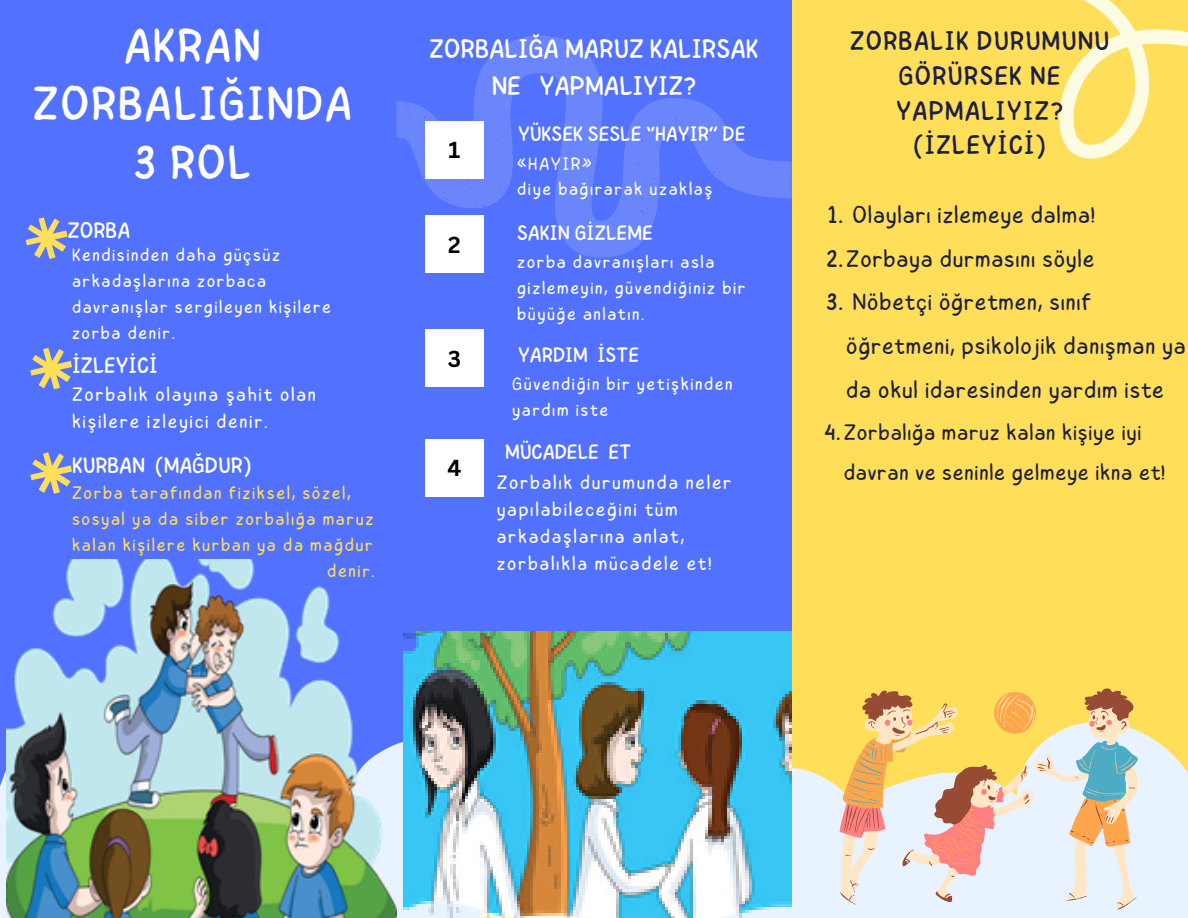
<style>
.page{position:relative;width:1188px;height:918px;background:#ffde59}
.page>*{position:absolute;margin:0;border:0;box-sizing:border-box;transform-origin:0 0}
.t1{font:48px/58.5px "Childos Arabic";letter-spacing:.03em;color:#fff;text-align:center}
.t2{font:27px/34.8px "Childos Arabic";letter-spacing:.04em;color:#1e203f;text-align:center}
.t3{font:27px/37.2px "Childos Arabic";color:#fff;text-align:center}
.t4{font:300 24px/43.8px "Childos Arabic";letter-spacing:.035em;color:#1e203f}
.t5{font:300 22.5px/40.5px "Childos Arabic";letter-spacing:.035em;color:#1e203f}
.t6{font:22.5px "Childos Arabic";color:#fff}
.t7{font:700 22.5px "Canva Sans";color:#000}
.t8{font:21px "Childos Arabic";color:#fff}
.t9{font:300 19.5px "Childos Arabic";letter-spacing:.09em;color:#fff}
.t10{font:300 18.15px/26.1px "Childos Arabic";letter-spacing:.09em;color:#ffde59}
.t11{font:300 18px/25.8px "Childos Arabic";letter-spacing:.09em;color:#fff}
.s1{font-weight:400}
</style>
<div class="page">
<div style="left:0;top:0;width:792px;height:918px;background:#5271ff"></div>
<svg style="left:1059px;top:0;width:129px;height:159px"></svg>
<svg style="left:0;top:742px;width:403px;height:176px;background:#d9e5fe"></svg>
<svg style="left:396px;top:35px;width:396px;height:222px"></svg>
<svg style="left:26px;top:218px;width:41px;height:41px"></svg>
<div style="left:425px;top:121px;width:58px;height:58px;background:#fff"></div>
<svg style="left:792px;top:731px;width:396px;height:187px;background:#ecefe7"></svg>
<svg style="left:30px;top:348px;width:42px;height:41px"></svg>
<svg style="left:30px;top:452px;width:42px;height:42px"></svg>
<div style="left:425px;top:216px;width:58px;height:57px;background:#fff"></div>
<div style="left:425px;top:330px;width:58px;height:57px;background:#fff"></div>
<div style="left:425px;top:439px;width:58px;height:58px;background:#fff"></div>
<img style="left:6px;top:559px;width:390px;height:359px">
<img style="left:403px;top:632px;width:389px;height:286px">
<svg style="left:840px;top:688px;width:297px;height:222px"></svg>
<p class="t1" style="left:33px;top:17px;width:321px">AKRAN<br>ZORBALIĞINDA<br>3 ROL</p>
<p class="t3" style="left:429px;top:30px;width:331px">ZORBALIĞA MARUZ KALIRSAK<br>NE YAPMALIYIZ?</p>
<p class="t8" style="left:518px;top:119px;width:229px">YÜKSEK SESLE ‘’HAYIR’’ DE</p>
<p class="t7" style="left:448px;top:134px;width:13px">1</p>
<p class="t11" style="left:517px;top:151px;width:76px">«HAYIR»</p>
<p class="t11" style="left:517px;top:177px;width:197px">diye bağırarak uzaklaş</p>
<p class="t6" style="left:68px;top:214px;width:64px">ZORBA</p>
<p class="t11" style="left:72px;top:242px;width:210px">Kendisinden daha güçsüz</p>
<p class="t11" style="left:72px;top:268px;width:196px">arkadaşlarına zorbaca</p>
<p class="t11" style="left:72px;top:294px;width:261px">davranışlar sergileyen kişilere</p>
<p class="t11" style="left:72px;top:320px;width:104px">zorba denir.</p>
<p class="t6" style="left:72px;top:349px;width:87px">İZLEYİCİ</p>
<p class="t9" style="left:72px;top:381px;width:245px">Zorbalık olayına şahit olan</p>
<p class="t9" style="left:72px;top:408px;width:197px">kişilere izleyici denir.</p>
<p class="t6" style="left:72px;top:449px;width:181px">KURBAN (MAĞDUR)</p>
<p class="t10" style="left:72px;top:480px;width:303px">Zorba tarafından fiziksel, sözel, sosyal ya da siber zorbalığa maruz kalan kişilere kurban ya da mağdur</p>
<p class="t10" style="left:327px;top:558px;width:49px">denir.</p>
<p class="t7" style="left:448px;top:229px;width:14px">2</p>
<p class="t7" style="left:448px;top:343px;width:15px">3</p>
<p class="t7" style="left:447px;top:452px;width:15px">4</p>
<p class="t8" style="left:517px;top:217px;width:137px">SAKIN GİZLEME</p>
<p class="t11" style="left:517px;top:249px;width:230px">zorba davranışları asla gizlemeyin, güvendiğiniz bir büyüğe anlatın.</p>
<p class="t8" style="left:518px;top:340px;width:123px">YARDIM İSTE</p>
<p class="t11" style="left:512px;top:371px;width:222px">Güvendiğin bir yetişkinden</p>
<p class="t11" style="left:512px;top:397px;width:98px">yardım iste</p>
<p class="t8" style="left:505px;top:437px;width:128px">MÜCADELE ET</p>
<p class="t9" style="left:497px;top:468px;width:236px">Zorbalık durumunda neler</p>
<p class="t9" style="left:497px;top:495px;width:182px">yapılabileceğini tüm</p>
<p class="t9" style="left:497px;top:522px;width:189px">arkadaşlarına anlat,</p>
<p class="t9" style="left:497px;top:549px;width:216px">zorbalıkla mücadele et!</p>
<p class="t2" style="left:850px;top:24px;width:261px">ZORBALIK DURUMUNU<br>GÖRÜRSEK NE</p>
<p class="t2" style="left:896px;top:93px;width:169px">YAPMALIYIZ? (İZLEYİCİ)</p>
<p class="t4" style="left:828px;top:193px;width:269px"><span class="s1">1.</span> Olayları izlemeye dalma!</p>
<p class="t4" style="left:826px;top:237px;width:270px"><span class="s1">2.</span>Zorbaya durmasını söyle</p>
<p class="t4" style="left:846px;top:281px;width:341px;text-indent:-20px"><span class="s1">3.</span> Nöbetçi öğretmen, sınıf öğretmeni, psikolojik danışman ya da okul idaresinden yardım iste</p>
<p class="t5" style="left:844px;top:412px;width:323px;text-indent:-19px"><span class="s1">4.</span>Zorbalığa maruz kalan kişiye iyi davran ve seninle gelmeye ikna et!</p>
</div>
